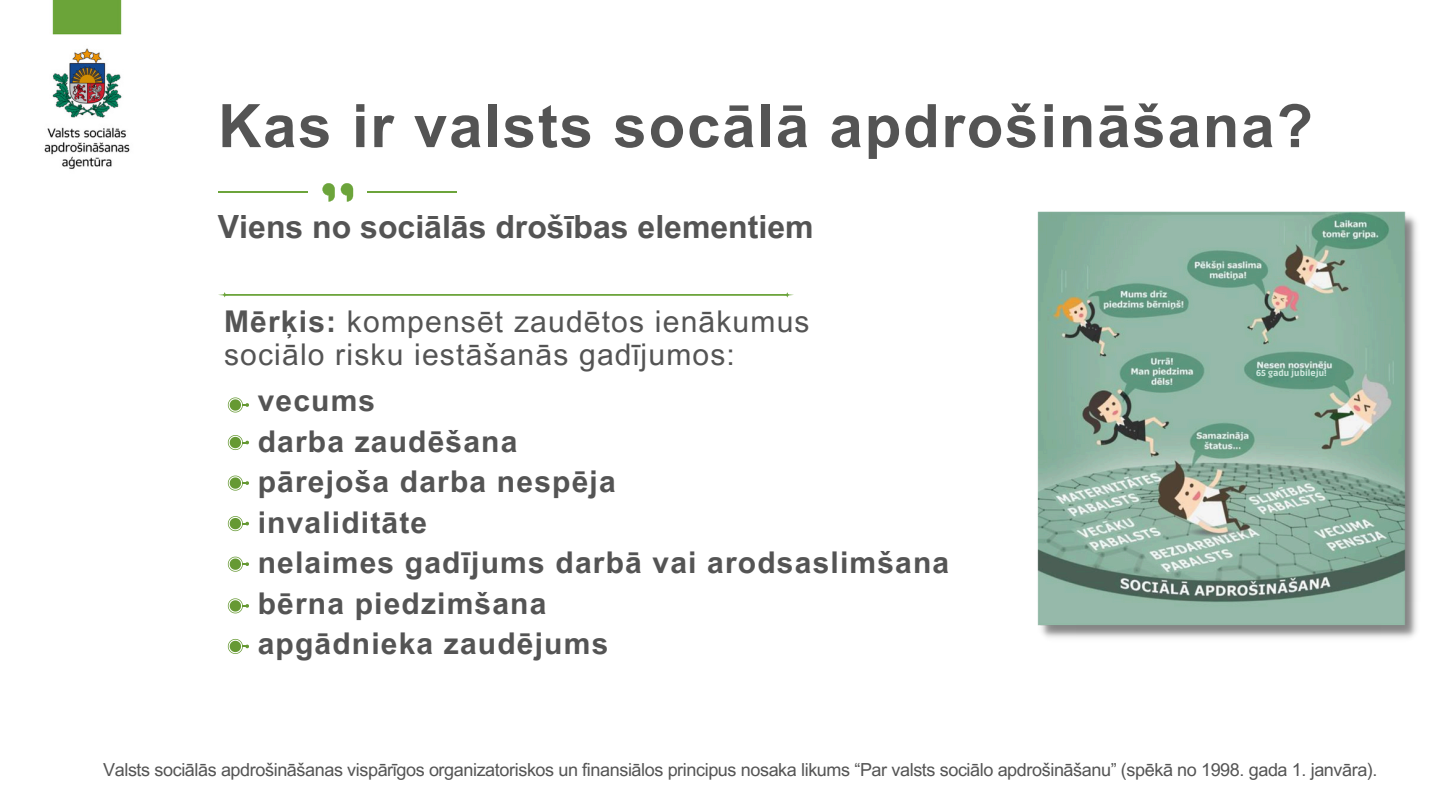
<style>
.page{position:relative;width:1440px;height:810px;background:#fff}
.page>*{position:absolute;margin:0;border:0;box-sizing:border-box;transform-origin:0 0}
.t1{font:700 60px "Arial MT Pro";letter-spacing:.03em;color:#545454}
.t2{font:700 32px "Arial MT Pro";color:#545454}
.t3{font:700 30px/40.5px "Arial MT Pro";letter-spacing:.04em;color:#545454}
.t4{font:30px/33.8px "Arial MT Pro";letter-spacing:.04em;color:#545454}
.t5{font:18px "Arial MT Pro";letter-spacing:-.02em;color:#545454}
.t6{font:900 8.6px "Ruda";color:#cee7dd}
.s1{font-weight:700}
</style>
<div class="page">
<img style="left:44px;top:0;width:86px;height:169px">
<svg style="left:322px;top:183px;width:13px;height:19px"></svg>
<svg style="left:341px;top:183px;width:12px;height:19px"></svg>
<hr style="left:367px;top:192px;width:90px;height:1px;background:#6ca43b">
<hr style="left:218px;top:192px;width:90px;height:1px;background:#6ca43b">
<img style="left:1037px;top:211px;width:380px;height:427px">
<svg style="left:218px;top:292px;width:576px;height:6px"></svg>
<svg style="left:228px;top:397px;width:21px;height:15px"></svg>
<svg style="left:228px;top:435px;width:21px;height:15px"></svg>
<svg style="left:228px;top:476px;width:21px;height:15px"></svg>
<svg style="left:228px;top:516px;width:21px;height:15px"></svg>
<svg style="left:228px;top:557px;width:21px;height:15px"></svg>
<svg style="left:228px;top:598px;width:21px;height:15px"></svg>
<svg style="left:228px;top:639px;width:21px;height:15px"></svg>
<h1 class="t1" style="left:218px;top:104px;width:1096px">Kas ir valsts socālā apdrošināšana?</h1>
<p class="t2" style="left:218px;top:215px;width:597px">Viens no sociālās drošības elementiem</p>
<p class="t4" style="left:224px;top:308px;width:587px"><span class="s1">Mērķis:</span> kompensēt zaudētos ienākumus sociālo risku iestāšanās gadījumos:</p>
<p class="t3" style="left:258px;top:384px;width:693px">vecums<br>darba zaudēšana<br>pārejoša darba nespēja<br>invaliditāte<br>nelaimes gadījums darbā vai arodsaslimšana bērna piedzimšana<br>apgādnieka zaudējums</p>
<p class="t6" style="left:1256px;top:368px;width:72px">65 gadu jubileju!</p>
<h2 class="t5" style="left:103px;top:763px;width:1276px">Valsts sociālās apdrošināšanas vispārīgos organizatoriskos un finansiālos principus nosaka likums “Par valsts sociālo apdrošināšanu” (spēkā no 1998. gada 1. janvāra).</h2>
</div>
